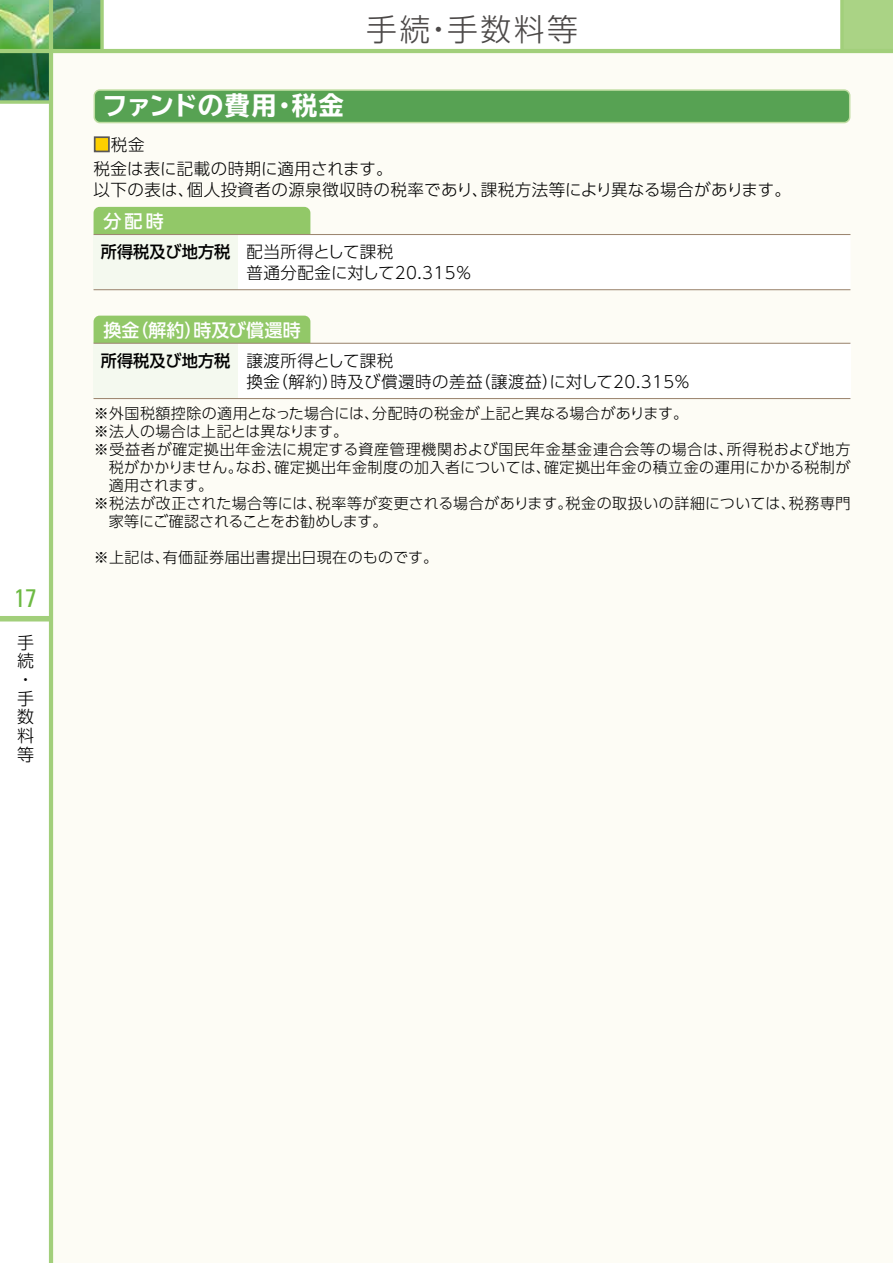
<style>
.page{position:relative;width:893px;height:1263px;background:#fff}
.page>*{position:absolute;margin:0;border:0;box-sizing:border-box;transform-origin:0 0}
.t1{font:300 30.9px "UD Shin Go Pro";letter-spacing:.08em;color:#4c4948}
.t2{font:700 expanded 25.5px "TBUD Go Std";color:#fff}
.t3{font:condensed 25.5px "Univers LT Std";color:#6eba44}
.t4{font:500 18px "UD Shin Go Pro";letter-spacing:.01em;color:#fff}
.t5{font:300 16.95px/18.8px "UD Shin Go Pro";color:#000}
.t6{font:300 16.5px/21px "UD Shin Go Pro";letter-spacing:.03em;color:#000}
.t7{font:300 15px "UD Shin Go Pro";letter-spacing:.03em;color:#000}
.t8{font:300 15px "UD Shin Go Pro";letter-spacing:.05em;color:#000}
.t9{font:300 15px "UD Shin Go Pro";letter-spacing:-.01em;color:#000}
.t10{font:300 15px "UD Shin Go Pro";letter-spacing:.01em;color:#000}
.s1{color:#fdd000}
.s2{font-weight:500}
</style>
<div class="page">
<img style="left:0;top:0;width:49px;height:49px">
<svg style="left:0;top:53px;width:49px;height:47px;background:#23653f"></svg>
<svg style="left:53px;top:0;width:47px;height:49px;background:#53965e"></svg>
<div style="left:842px;top:0;width:51px;height:51px;background:#aad385"></div>
<svg style="left:840px;top:0;width:2px;height:49px"></svg>
<div style="left:51px;top:51px;width:842px;height:1212px;background:#fdfcf5"></div>
<div style="left:0;top:616px;width:51px;height:5px;background:#a2cf7b"></div>
<hr style="left:49px;top:0;width:4px;height:1263px;background:#a2cf7b">
<hr style="left:0;top:49px;width:893px;height:4px;background:#a2cf7b">
<svg style="left:0;top:100px;width:49px;height:4px"></svg>
<svg style="left:100px;top:0;width:4px;height:49px"></svg>
<div style="left:94px;top:207px;width:216px;height:34px;background:#92c868;border-radius:6px"></div>
<div style="left:94px;top:316px;width:216px;height:34px;background:#92c868;border-radius:6px"></div>
<div style="left:94px;top:343px;width:756px;height:56px;background:#fff"></div>
<div style="left:94px;top:343px;width:144px;height:56px;background:#f4f9ef"></div>
<div style="left:94px;top:234px;width:757px;height:56px;background:#fff"></div>
<div style="left:94px;top:234px;width:144px;height:56px;background:#f4f9ef"></div>
<svg style="left:94px;top:89px;width:756px;height:34px;background:#61a75b"></svg>
<hr style="left:94px;top:289px;width:756px;height:1px;background:#9d8771">
<hr style="left:94px;top:234px;width:756px;height:1px;background:#9d8771">
<hr style="left:94px;top:398px;width:756px;height:1px;background:#9d8771">
<hr style="left:94px;top:343px;width:756px;height:1px;background:#9d8771">
<div style="left:94px;top:136px;width:16px;height:16px;border:2px solid #595757"></div>
<hr style="left:892px;top:0;width:1px;height:51px;background:#a4d0cb">
<h2 class="t3" style="left:14px;top:582px;width:24px">17</h2>
<p class="t5" style="left:17px;top:632px;width:18px">手続・手数料等</p>
<h2 class="t2" style="left:102px;top:91px;width:244px">ファンドの費用・税金</h2>
<p class="t6" style="left:94px;top:133px;width:53px"><span class="s1">■</span>税金</p>
<h1 class="t1" style="left:366px;top:4px;width:213px">手続・手数料等</h1>
<p class="t6" style="left:94px;top:158px;width:699px">税金は表に記載の時期に適用されます。<br>以下の表は、個人投資者の源泉徴収時の税率であり、課税方法等により異なる場合があります。</p>
<p class="t4" style="left:103px;top:206px;width:62px">分配時</p>
<p class="t6" style="left:247px;top:241px;width:227px;text-indent:-146px"><span class="s2">所得税及び地方税</span> 配当所得として課税<br>普通分配金に対して20.315％</p>
<p class="t4" style="left:103px;top:315px;width:199px">換金（解約）時及び償還時</p>
<p class="t6" style="left:247px;top:349px;width:445px;text-indent:-146px"><span class="s2">所得税及び地方税</span> 譲渡所得として課税<br>換金（解約）時及び償還時の差益（譲渡益）に対して20.315％</p>
<p class="t7" style="left:94px;top:401px;width:596px">※外国税額控除の適用となった場合には、分配時の税金が上記と異なる場合があります。</p>
<p class="t10" style="left:94px;top:419px;width:256px">※法人の場合は上記とは異なります。</p>
<p class="t8" style="left:94px;top:437px;width:758px">※受益者が確定拠出年金法に規定する資産管理機関および国民年金基金連合会等の場合は、所得税および地方</p>
<p class="t7" style="left:109px;top:455px;width:743px">税がかかりません。なお、確定拠出年金制度の加入者については、確定拠出年金の積立金の運用にかかる税制が</p>
<p class="t7" style="left:109px;top:473px;width:106px">適用されます。</p>
<p class="t7" style="left:94px;top:491px;width:758px">※税法が改正された場合等には、税率等が変更される場合があります。税金の取扱いの詳細については、税務専門</p>
<p class="t9" style="left:109px;top:509px;width:280px">家等にご確認されることをお勧めします。</p>
<p class="t7" style="left:94px;top:545px;width:346px">※上記は、有価証券届出書提出日現在のものです。</p>
</div>
